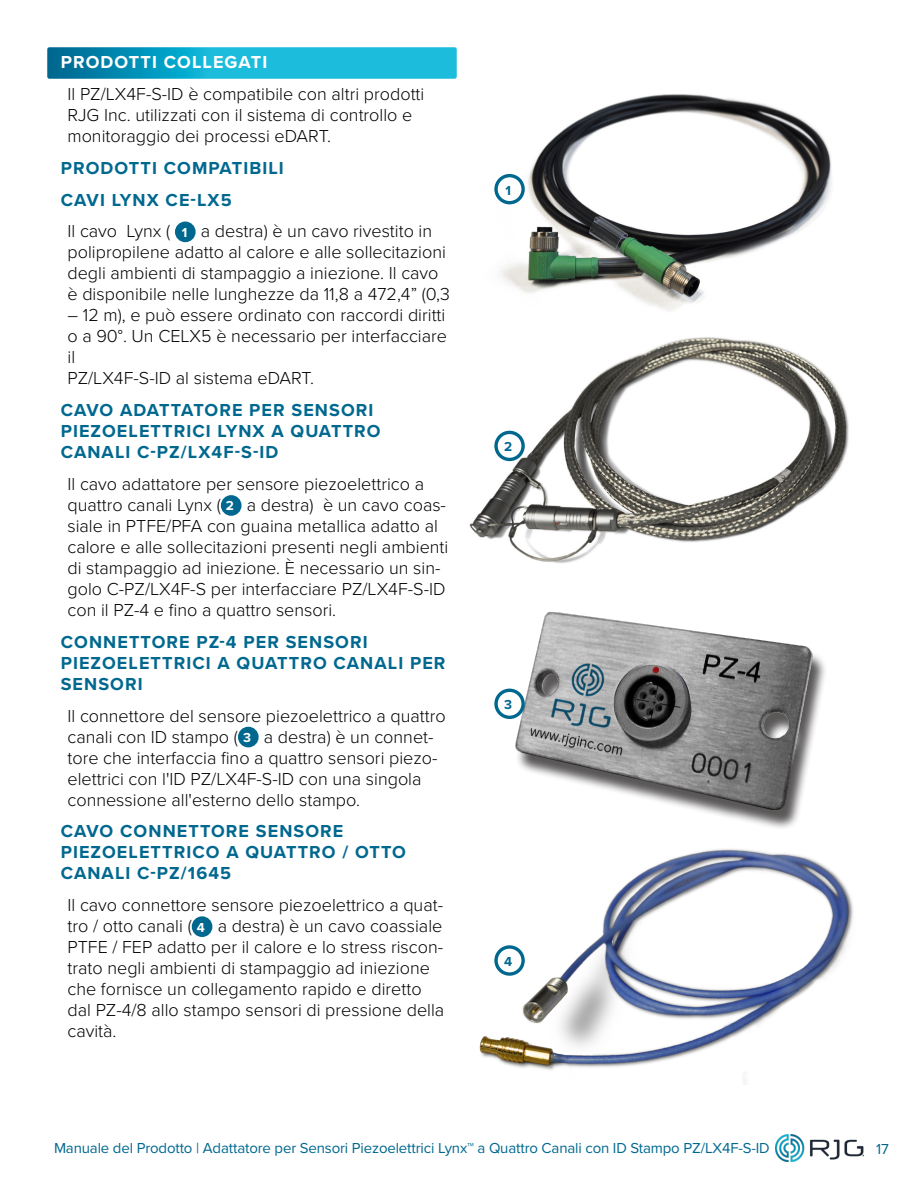
<style>
.page{position:relative;width:918px;height:1188px;background:#fff}
.page>*{position:absolute;margin:0;border:0;box-sizing:border-box;transform-origin:0 0}
.t1{font:300 18px/21px "Proxima Nova";color:#000}
.t2{font:700 18px/21px "Proxima Nova";letter-spacing:.06em;color:#00688f}
.t3{font:700 18px "Proxima Nova";letter-spacing:.06em;color:#fff}
.t4{font:15px "Proxima Nova";letter-spacing:-.01em;color:#00688f}
.t5{font:700 13.5px "Proxima Nova";color:#00688f}
.s1{font-weight:700;font-size:13.5px;color:#fff}
</style>
<div class="page">
<img style="left:776px;top:1134px;width:88px;height:27px">
<svg style="left:47px;top:47px;width:410px;height:32px;background:#15abcd"></svg>
<div style="left:176px;top:223px;width:18px;height:18px;background:#00688f;border-radius:50%"></div>
<div style="left:175px;top:222px;width:21px;height:20px;border:3px solid #00688f;border-radius:50%"></div>
<div style="left:222px;top:497px;width:18px;height:17px;background:#00688f;border-radius:50%"></div>
<div style="left:221px;top:495px;width:21px;height:21px;border:3px solid #00688f;border-radius:50%"></div>
<div style="left:239px;top:728px;width:18px;height:18px;background:#00688f;border-radius:50%"></div>
<div style="left:238px;top:727px;width:21px;height:20px;border:3px solid #00688f;border-radius:50%"></div>
<div style="left:193px;top:918px;width:18px;height:17px;background:#00688f;border-radius:50%"></div>
<div style="left:192px;top:916px;width:20px;height:21px;border:3px solid #00688f;border-radius:50%"></div>
<img style="left:495px;top:94px;width:337px;height:217px">
<svg style="left:496px;top:176px;width:27px;height:27px"></svg>
<div style="left:494px;top:174px;width:31px;height:30px;border:3px solid #00688f;border-radius:50%"></div>
<img style="left:499px;top:611px;width:326px;height:217px">
<img style="left:479px;top:849px;width:374px;height:235px">
<img style="left:469px;top:337px;width:380px;height:227px">
<svg style="left:496px;top:432px;width:27px;height:27px"></svg>
<div style="left:494px;top:431px;width:31px;height:30px;border:3px solid #00688f;border-radius:50%"></div>
<svg style="left:496px;top:690px;width:27px;height:27px"></svg>
<div style="left:494px;top:689px;width:31px;height:30px;border:3px solid #00688f;border-radius:50%"></div>
<svg style="left:496px;top:947px;width:27px;height:27px"></svg>
<div style="left:494px;top:945px;width:31px;height:31px;border:3px solid #00688f;border-radius:50%"></div>
<p class="t3" style="left:61px;top:49px;width:208px">PRODOTTI COLLEGATI</p>
<p class="t1" style="left:68px;top:83px;width:358px">Il PZ/LX4F‑S-ID è compatibile con altri prodotti<br>RJG Inc. utilizzati con il sistema di controllo e monitoraggio dei processi eDART.</p>
<p class="t2" style="left:61px;top:157px;width:225px">PRODOTTI COMPATIBILI</p>
<p class="t2" style="left:61px;top:189px;width:172px">CAVI LYNX CE‑LX5</p>
<p class="t1" style="left:68px;top:220px;width:366px">Il cavo Lynx ( <span class="s1">1</span> a destra) è un cavo rivestito in</p>
<p class="t1" style="left:68px;top:241px;width:384px">polipropilene adatto al calore e alle sollecitazioni degli ambienti di stampaggio a iniezione. Il cavo è disponibile nelle lunghezze da 11,8 a 472,4” (0,3</p>
<p class="t1" style="left:68px;top:304px;width:381px">– 12 m), e può essere ordinato con raccordi diritti o a 90°. Un CELX5 è necessario per interfacciare il<br>PZ/LX4F‑S‑ID al sistema eDART.</p>
<p class="t2" style="left:61px;top:399px;width:321px">CAVO ADATTATORE PER SENSORI<br>PIEZOELETTRICI LYNX A QUATTRO<br>CANALI C‑PZ/LX4F‑S-ID</p>
<p class="t1" style="left:68px;top:473px;width:382px">Il cavo adattatore per sensore piezoelettrico a quattro canali Lynx ( <span class="s1">2</span> a destra) è un cavo coas‑ siale in PTFE/PFA con guaina metallica adatto al calore e alle sollecitazioni presenti negli ambienti di stampaggio ad iniezione. È necessario un sin‑ golo C‑PZ/LX4F‑S per interfacciare PZ/LX4F‑S‑ID con il PZ‑4 e fino a quattro sensori.</p>
<p class="t2" style="left:61px;top:631px;width:386px">CONNETTORE PZ‑4 PER SENSORI<br>PIEZOELETTRICI A QUATTRO CANALI PER<br>SENSORI</p>
<p class="t1" style="left:68px;top:704px;width:380px">Il connettore del sensore piezoelettrico a quattro canali con ID stampo ( <span class="s1">3</span> a destra) è un connet‑ tore che interfaccia fino a quattro sensori piezo‑ elettrici con l'ID PZ/LX4F‑S-ID con una singola connessione all'esterno dello stampo.</p>
<p class="t2" style="left:61px;top:821px;width:347px">CAVO CONNETTORE SENSORE<br>PIEZOELETTRICO A QUATTRO / OTTO<br>CANALI C‑PZ/1645</p>
<p class="t1" style="left:68px;top:894px;width:378px">Il cavo connettore sensore piezoelettrico a quat‑ tro / otto canali ( <span class="s1">4</span> a destra) è un cavo coassiale PTFE / FEP adatto per il calore e lo stress riscon‑ trato negli ambienti di stampaggio ad iniezione che fornisce un collegamento rapido e diretto dal PZ‑4/8 allo stampo sensori di pressione della cavità.</p>
<p class="t5" style="left:505px;top:180px;width:7px">1</p>
<p class="t5" style="left:504px;top:437px;width:10px">2</p>
<p class="t5" style="left:504px;top:695px;width:9px">3</p>
<p class="t5" style="left:504px;top:951px;width:10px">4</p>
<p class="t4" style="left:54px;top:1136px;width:717px">Manuale del Prodotto | Adattatore per Sensori Piezoelettrici Lynx™ a Quattro Canali con ID Stampo PZ/LX4F‑S‑ID</p>
<p class="t4" style="left:876px;top:1137px;width:14px">17</p>
</div>
